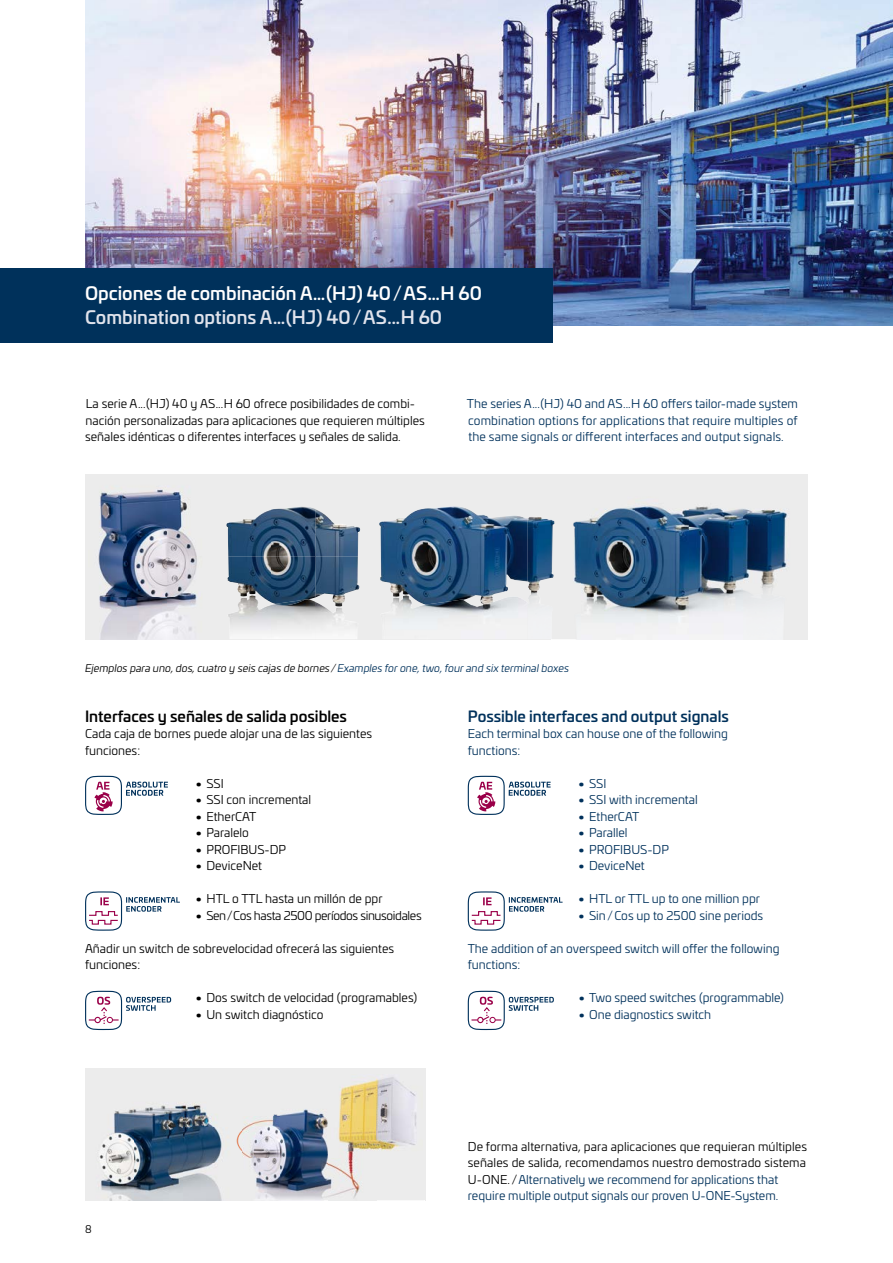
<style>
.page{position:relative;width:893px;height:1263px;background:#fff}
.page>*{position:absolute;margin:0;border:0;box-sizing:border-box;transform-origin:0 0}
.t1{font:500 18px "Univia Pro";color:#fff}
.t2{font:500 18px "Univia Pro";color:#e0e3ec}
.t3{font:500 15px "Univia Pro";color:#000}
.t4{font:500 15px "Univia Pro";color:#00315b}
.t5{font:12px/16.5px "Univia Pro";color:#000}
.t6{font:12px/16.5px "Univia Pro";color:#00315b}
.t7{font:12px "Univia Pro";letter-spacing:-.03em;color:#000}
.t8{font:italic 10.5px "Univia Pro";color:#000}
.t9{font:10.5px "Univia Pro";color:#000}
.s1{color:#00315b}
.s2{font-weight:700}
</style>
<div class="page">
<img style="left:85px;top:0;width:808px;height:326px">
<div style="left:0;top:268px;width:553px;height:74px;background:#00315b"></div>
<svg style="left:85px;top:474px;width:723px;height:165px;background:#c3cbd4"></svg>
<img style="left:88px;top:474px;width:119px;height:165px">
<img style="left:88px;top:639px;width:40px;height:1px">
<svg style="left:85px;top:991px;width:86px;height:39px"></svg>
<svg style="left:468px;top:991px;width:86px;height:39px"></svg>
<svg style="left:85px;top:891px;width:95px;height:40px"></svg>
<svg style="left:468px;top:891px;width:95px;height:40px"></svg>
<svg style="left:85px;top:776px;width:83px;height:39px"></svg>
<svg style="left:468px;top:776px;width:83px;height:39px"></svg>
<div style="left:85px;top:1068px;width:340px;height:132px;background:#ececec"></div>
<img style="left:85px;top:1200px;width:156px;height:1px">
<img style="left:100px;top:1103px;width:141px;height:97px">
<img style="left:232px;top:1077px;width:184px;height:40px">
<img style="left:241px;top:1116px;width:175px;height:83px">
<img style="left:226px;top:510px;width:45px;height:92px">
<img style="left:271px;top:506px;width:45px;height:96px">
<img style="left:316px;top:509px;width:44px;height:97px">
<img style="left:228px;top:596px;width:43px;height:43px">
<img style="left:271px;top:599px;width:44px;height:40px">
<img style="left:315px;top:602px;width:44px;height:37px">
<img style="left:276px;top:599px;width:33px;height:6px">
<img style="left:379px;top:506px;width:74px;height:91px">
<img style="left:380px;top:595px;width:148px;height:44px">
<img style="left:528px;top:486px;width:269px;height:153px">
<img style="left:528px;top:516px;width:27px;height:77px">
<img style="left:528px;top:592px;width:25px;height:47px">
<h1 class="t1" style="left:85px;top:279px;width:398px">Opciones de combinación A…(HJ) 40/AS…H 60</h1>
<h1 class="t2" style="left:85px;top:304px;width:359px">Combination options A … (HJ) 40 / AS ... H 60</h1>
<p class="t5" style="left:85px;top:395px;width:341px">La serie A ... (HJ) 40 y AS ... H 60 ofrece posibilidades de combi&shy;nación personalizadas para aplicaciones que requieren múltiples señales idénticas o diferentes interfaces y señales de salida.</p>
<p class="t6" style="left:467px;top:395px;width:332px;text-align:justify">The series A ... (HJ) 40 and AS ... H 60 offers tailor-made system combination options for applications that require multiples of the same signals or different interfaces and output signals.</p>
<p class="t8" style="left:85px;top:661px;width:485px">Ejemplos para uno, dos, cuatro y seis cajas de bornes / <span class="s1">Examples for one, two, four and six terminal boxes</span></p>
<p class="t3" style="left:85px;top:704px;width:263px">Interfaces y señales de salida posibles</p>
<p class="t5" style="left:85px;top:725px;width:289px">Cada caja de bornes puede alojar una de las siguientes funciones:</p>
<p class="t5" style="left:196px;top:774px;width:30px"><span class="s2">•</span> SSI</p>
<p class="t5" style="left:196px;top:791px;width:117px"><span class="s2">•</span> SSI con incremental</p>
<p class="t5" style="left:196px;top:807px;width:62px"><span class="s2">•</span> EtherCAT</p>
<p class="t5" style="left:196px;top:824px;width:55px"><span class="s2">•</span> Paralelo</p>
<p class="t5" style="left:196px;top:840px;width:92px"><span class="s2">•</span> PROFIBUS-DP</p>
<p class="t5" style="left:196px;top:857px;width:68px"><span class="s2">•</span> DeviceNet</p>
<p class="t5" style="left:196px;top:890px;width:188px"><span class="s2">•</span> HTL o TTL hasta un millón de ppr</p>
<p class="t7" style="left:196px;top:907px;width:228px"><span class="s2">•</span> Sen / Cos hasta 2500 períodos sinusoidales</p>
<p class="t5" style="left:85px;top:939px;width:311px">Añadir un switch de sobrevelocidad ofrecerá las siguientes funciones:</p>
<p class="t5" style="left:196px;top:989px;width:223px"><span class="s2">•</span> Dos switch de velocidad (programables)</p>
<p class="t5" style="left:196px;top:1005px;width:129px"><span class="s2">•</span> Un switch diagnóstico</p>
<p class="t4" style="left:468px;top:704px;width:263px">Possible interfaces and output signals</p>
<p class="t6" style="left:468px;top:725px;width:262px">Each terminal box can house one of the following functions:</p>
<p class="t6" style="left:578px;top:774px;width:30px"><span class="s2">•</span> SSI</p>
<p class="t6" style="left:578px;top:791px;width:121px"><span class="s2">•</span> SSI with incremental</p>
<p class="t6" style="left:578px;top:807px;width:62px"><span class="s2">•</span> EtherCAT</p>
<p class="t6" style="left:578px;top:824px;width:51px"><span class="s2">•</span> Parallel</p>
<p class="t6" style="left:578px;top:840px;width:92px"><span class="s2">•</span> PROFIBUS-DP</p>
<p class="t6" style="left:578px;top:857px;width:68px"><span class="s2">•</span> DeviceNet</p>
<p class="t6" style="left:578px;top:890px;width:183px"><span class="s2">•</span> HTL or TTL up to one million ppr</p>
<p class="t6" style="left:578px;top:906px;width:186px"><span class="s2">•</span> Sin / Cos up to 2500 sine periods</p>
<p class="t6" style="left:468px;top:939px;width:313px">The addition of an overspeed switch will offer the following functions:</p>
<p class="t6" style="left:578px;top:989px;width:207px"><span class="s2">•</span> Two speed switches (programmable)</p>
<p class="t6" style="left:578px;top:1005px;width:134px"><span class="s2">•</span> One diagnostics switch</p>
<p class="t9" style="left:85px;top:1221px;width:8px">8</p>
<p class="t5" style="left:468px;top:1137px;width:341px">De forma alternativa, para aplicaciones que requieran múltiples señales de salida, recomendamos nuestro demostrado sistema U-ONE. / <span class="s1">Alternatively we recommend for applications that require multiple output signals our proven U-ONE-System.</span></p>
</div>
